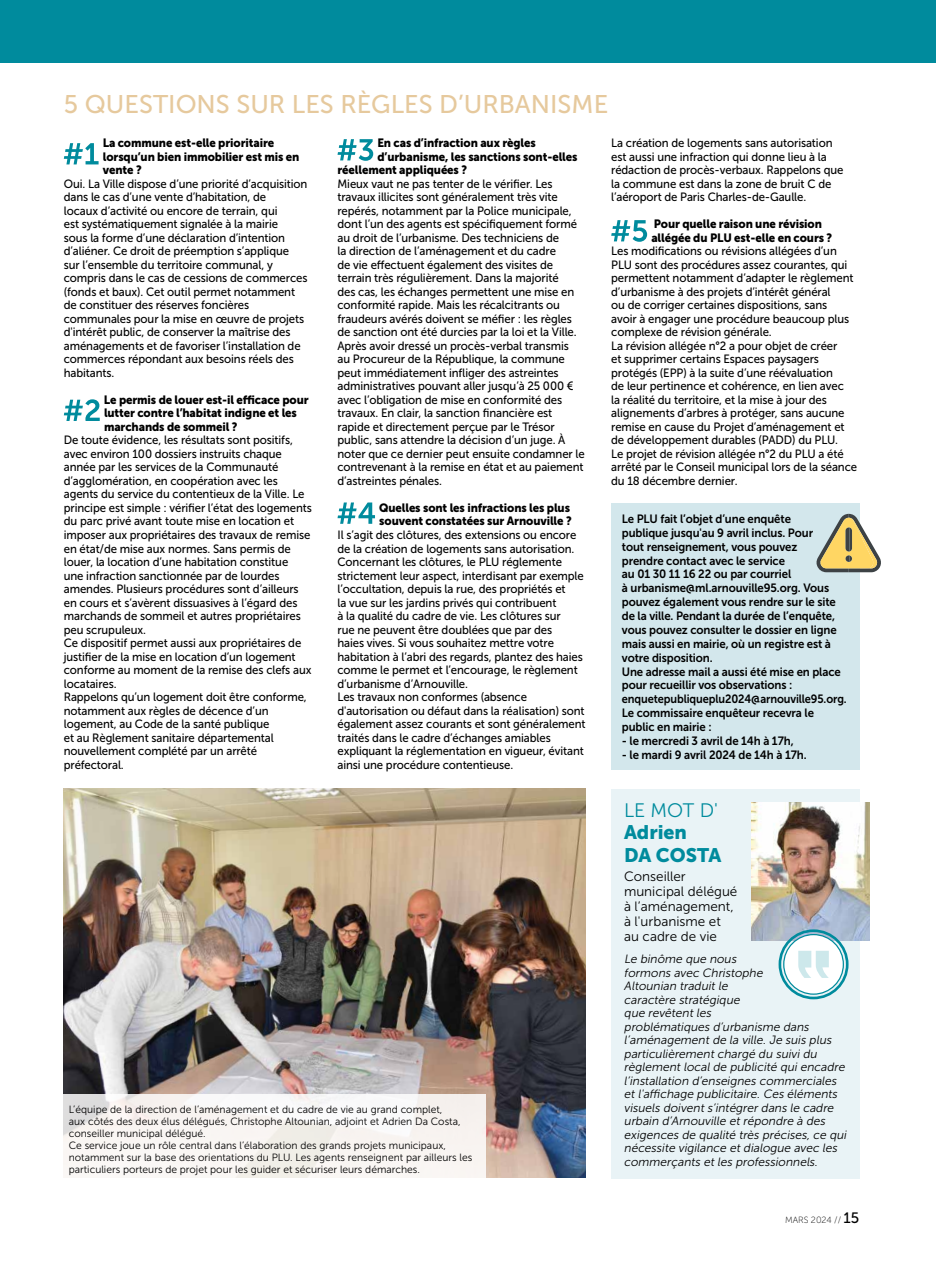
<style>
.page{position:relative;width:936px;height:1263px;background:#fff}
.page>*{position:absolute;margin:0;border:0;box-sizing:border-box;transform-origin:0 0}
.t1{font:25.5px "Museo Sans 500";color:#e6c99d}
.t2{font:19.5px/22.5px "Museo Sans 900";color:#008b9d}
.t3{font:19.5px "Museo Sans 300";color:#008b9d}
.t4{font:13.5px/15px "Museo Sans 300";color:#000}
.t5{font:12px/13.5px "Museo Sans 500";letter-spacing:-.01em;color:#000;scale:.95 1}
.t6{font:12px/14px "Museo Sans 700";letter-spacing:-.01em;color:#000;scale:.95 1}
.t7{font:italic 12px/13.5px "Museo Sans 300";color:#000}
.t8{font:12px/13.5px "Museo Sans 900";letter-spacing:-.01em;color:#000;scale:.95 1}
.t9{font:10.5px/12px "Museo Sans 300";color:#000}
.t10{font:9px "Museo Sans 100";color:#000}
.s1{font-family:"Museo Sans 500";font-size:15px}
</style>
<div class="page">
<div style="left:0;top:0;width:935px;height:62px;background:#008b9d"></div>
<img style="left:64px;top:789px;width:521px;height:389px">
<svg style="left:64px;top:143px;width:35px;height:21px"></svg>
<svg style="left:64px;top:399px;width:36px;height:22px"></svg>
<svg style="left:337px;top:139px;width:36px;height:22px"></svg>
<svg style="left:337px;top:502px;width:38px;height:22px"></svg>
<svg style="left:611px;top:220px;width:36px;height:22px"></svg>
<div style="left:59px;top:1094px;width:426px;height:93px;background:#f9f6f3"></div>
<div style="left:611px;top:789px;width:248px;height:390px;background:#e9f3f6"></div>
<img style="left:751px;top:802px;width:118px;height:138px">
<div style="left:778px;top:929px;width:70px;height:70px;border:3px solid #008b9d;border-radius:50%"></div>
<div style="left:783px;top:934px;width:60px;height:60px;background:#fff;border-radius:50%"></div>
<div style="left:783px;top:934px;width:60px;height:61px;border:1px solid #008b9d;border-radius:50%"></div>
<svg style="left:798px;top:951px;width:30px;height:27px"></svg>
<div style="left:611px;top:503px;width:248px;height:266px;background:#d3e7ec"></div>
<svg style="left:816px;top:514px;width:65px;height:58px"></svg>
<h1 class="t1" style="left:64px;top:90px;width:546px">5 QUESTIONS SUR LES RÈGLES D’URBANISME</h1>
<p class="t8" style="left:103px;top:136px;width:209px">La commune est-elle prioritaire lorsqu’un bien immobilier est mis en vente ?</p>
<p class="t5" style="left:64px;top:177px;width:258px">Oui. La Ville dispose d’une priorité d’acquisition dans le cas d’une vente d’habitation, de<br>locaux d’activité ou encore de terrain, qui<br>est systématiquement signalée à la mairie<br>sous la forme d’une déclaration d’intention d’aliéner. Ce droit de préemption s’applique sur l’ensemble du territoire communal, y compris dans le cas de cessions de commerces (fonds et baux). Cet outil permet notamment de constituer des réserves foncières communales pour la mise en œuvre de projets d'intérêt public, de conserver la maîtrise des aménagements et de favoriser l’installation de commerces répondant aux besoins réels des habitants.</p>
<p class="t8" style="left:104px;top:393px;width:217px">Le permis de louer est-il efficace pour lutter contre l’habitat indigne et les marchands de sommeil ?</p>
<p class="t5" style="left:64px;top:434px;width:263px">De toute évidence, les résultats sont positifs, avec environ 100 dossiers instruits chaque année par les services de la Communauté d’agglomération, en coopération avec les agents du service du contentieux de la Ville. Le principe est simple : vérifier l’état des logements du parc privé avant toute mise en location et imposer aux propriétaires des travaux de remise en état/de mise aux normes. Sans permis de louer, la location d’une habitation constitue<br>une infraction sanctionnée par de lourdes amendes. Plusieurs procédures sont d’ailleurs en cours et s’avèrent dissuasives à l’égard des marchands de sommeil et autres propriétaires peu scrupuleux.<br>Ce dispositif permet aussi aux propriétaires de justifier de la mise en location d’un logement conforme au moment de la remise des clefs aux locataires.<br>Rappelons qu’un logement doit être conforme, notamment aux règles de décence d’un logement, au Code de la santé publique<br>et au Règlement sanitaire départemental nouvellement complété par un arrêté préfectoral.</p>
<p class="t8" style="left:377px;top:136px;width:168px">En cas d’infraction aux règles</p>
<p class="t8" style="left:377px;top:150px;width:212px">d’urbanisme, les sanctions sont-elles</p>
<p class="t8" style="left:337px;top:163px;width:138px">réellement appliquées ?</p>
<p class="t5" style="left:337px;top:177px;width:262px">Mieux vaut ne pas tenter de le vérifier. Les travaux illicites sont généralement très vite repérés, notamment par la Police municipale, dont l’un des agents est spécifiquement formé au droit de l’urbanisme. Des techniciens de<br>la direction de l’aménagement et du cadre<br>de vie effectuent également des visites de terrain très régulièrement. Dans la majorité<br>des cas, les échanges permettent une mise en conformité rapide. Mais les récalcitrants ou fraudeurs avérés doivent se méfier : les règles de sanction ont été durcies par la loi et la Ville.<br>Après avoir dressé un procès-verbal transmis<br>au Procureur de la République, la commune peut immédiatement infliger des astreintes administratives pouvant aller jusqu’à 25 000 € avec l’obligation de mise en conformité des travaux. En clair, la sanction financière est rapide et directement perçue par le Trésor public, sans attendre la décision d’un juge. À noter que ce dernier peut ensuite condamner le contrevenant à la remise en état et au paiement d’astreintes pénales.</p>
<p class="t8" style="left:379px;top:501px;width:204px">Quelles sont les infractions les plus souvent constatées sur Arnouville ?</p>
<p class="t5" style="left:337px;top:528px;width:263px">Il s’agit des clôtures, des extensions ou encore de la création de logements sans autorisation.<br>Concernant les clôtures, le PLU réglemente strictement leur aspect, interdisant par exemple l’occultation, depuis la rue, des propriétés et<br>la vue sur les jardins privés qui contribuent<br>à la qualité du cadre de vie. Les clôtures sur<br>rue ne peuvent être doublées que par des<br>haies vives. Si vous souhaitez mettre votre habitation à l’abri des regards, plantez des haies comme le permet et l’encourage, le règlement d’urbanisme d’Arnouville.<br>Les travaux non conformes (absence d'autorisation ou défaut dans la réalisation) sont également assez courants et sont généralement traités dans le cadre d’échanges amiables expliquant la réglementation en vigueur, évitant ainsi une procédure contentieuse.</p>
<p class="t5" style="left:611px;top:137px;width:246px">La création de logements sans autorisation est aussi une infraction qui donne lieu à la rédaction de procès-verbaux. Rappelons que la commune est dans la zone de bruit C de l’aéroport de Paris Charles-de-Gaulle.</p>
<p class="t8" style="left:651px;top:217px;width:192px">Pour quelle raison une révision allégée du PLU est-elle en cours ?</p>
<p class="t5" style="left:611px;top:245px;width:260px">Les modifications ou révisions allégées d’un PLU sont des procédures assez courantes, qui permettent notamment d’adapter le règlement d’urbanisme à des projets d’intérêt général<br>ou de corriger certaines dispositions, sans<br>avoir à engager une procédure beaucoup plus complexe de révision générale.<br>La révision allégée n°2 a pour objet de créer<br>et supprimer certains Espaces paysagers protégés (EPP) à la suite d’une réévaluation<br>de leur pertinence et cohérence, en lien avec<br>la réalité du territoire, et la mise à jour des alignements d’arbres à protéger, sans aucune remise en cause du Projet d’aménagement et de développement durables (PADD) du PLU.<br>Le projet de révision allégée n°2 du PLU a été arrêté par le Conseil municipal lors de la séance du 18 décembre dernier.</p>
<p class="t6" style="left:621px;top:512px;width:238px">Le PLU fait l’objet d’une enquête<br>publique jusqu'au 9 avril inclus. Pour<br>tout renseignement, vous pouvez<br>prendre contact avec le service<br>au 01 30 11 16 22 ou par courriel<br>à urbanisme@ml.arnouville95.org. Vous pouvez également vous rendre sur le site de la ville. Pendant la durée de l’enquête, vous pouvez consulter le dossier en ligne mais aussi en mairie, où un registre est à votre disposition.<br>Une adresse mail a aussi été mise en place pour recueillir vos observations : enquetepubliqueplu2024@arnouville95.org.<br>Le commissaire enquêteur recevra le public en mairie :</p>
<p class="t6" style="left:621px;top:734px;width:182px">- le mercredi 3 avril de 14h à 17h,</p>
<p class="t6" style="left:621px;top:748px;width:196px">- le mardi 9 avril 2024 de 14h à 17h.</p>
<p class="t9" style="left:69px;top:1103px;width:405px">L’équipe de la direction de l’aménagement et du cadre de vie au grand complet,<br>aux côtés des deux élus délégués, Christophe Altounian, adjoint et Adrien Da Costa, conseiller municipal délégué.<br>Ce service joue un rôle central dans l’élaboration des grands projets municipaux, notamment sur la base des orientations du PLU. Les agents renseignent par ailleurs les particuliers porteurs de projet pour les guider et sécuriser leurs démarches.</p>
<h2 class="t3" style="left:624px;top:800px;width:95px">LE MOT D'</h2>
<h2 class="t2" style="left:624px;top:821px;width:99px">Adrien<br>DA COSTA</h2>
<p class="t4" style="left:624px;top:869px;width:115px">Conseiller municipal délégué à l’aménagement, à l'urbanisme et au cadre de vie</p>
<p class="t7" style="left:624px;top:952px;width:226px">Le binôme que nous<br>formons avec Christophe<br>Altounian traduit le<br>caractère stratégique<br>que revêtent les<br>problématiques d’urbanisme dans l’aménagement de la ville. Je suis plus particulièrement chargé du suivi du règlement local de publicité qui encadre l’installation d’enseignes commerciales et l'affichage publicitaire. Ces éléments visuels doivent s’intégrer dans le cadre urbain d’Arnouville et répondre à des exigences de qualité très précises, ce qui nécessite vigilance et dialogue avec les commerçants et les professionnels.</p>
<p class="t10" style="left:785px;top:1215px;width:76px">MARS 2024 // <span class="s1">15</span></p>
</div>
